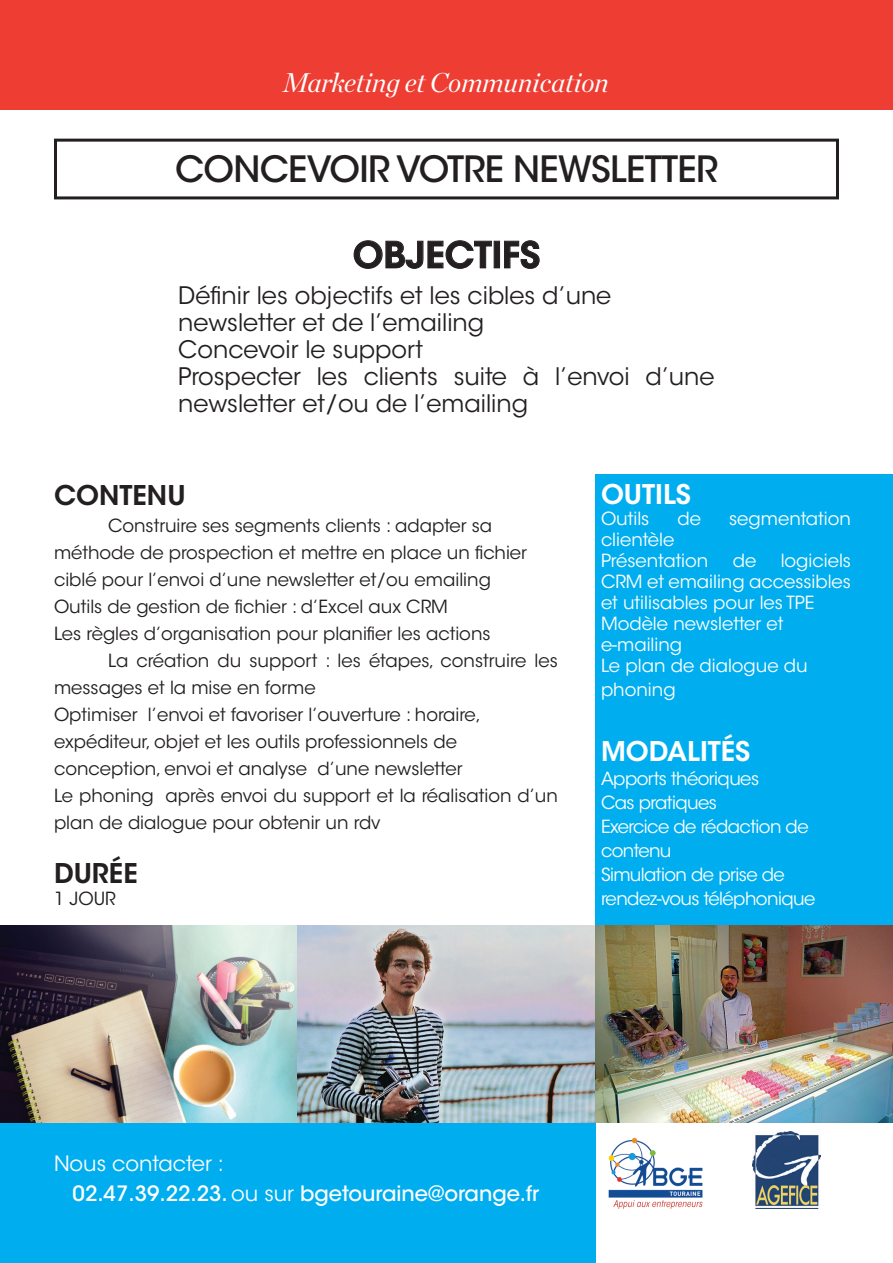
<style>
.page{position:relative;width:893px;height:1263px;background:#fff}
.page>*{position:absolute;margin:0;border:0;box-sizing:border-box;transform-origin:0 0}
.t1{font:500 36px "ITC Avant Garde Std";letter-spacing:-.02em;color:#231f20}
.t2{font:600 36px "ITC Avant Garde Std";color:#231f20}
.t3{font:italic 27px "Chronicle Display";color:#fff}
.t4{font:600 27px "ITC Avant Garde Std";color:#fff}
.t5{font:600 27px "ITC Avant Garde Std";color:#231f20}
.t6{font:24px/27px "ITC Avant Garde Std";color:#231f20}
.t7{font:500 21px/30px "ITC Avant Garde Std";color:#fff}
.t8{font:18px/27px "ITC Avant Garde Std";color:#231f20}
.t9{font:18px/21px "ITC Avant Garde Std";color:#fff}
.t10{font:18px/24px "ITC Avant Garde Std";letter-spacing:-.03em;color:#fff}
.s1{font-weight:400}
</style>
<div class="page">
<svg style="left:353px;top:240px;width:139px;height:29px"></svg>
<div style="left:494px;top:241px;width:6px;height:27px;border:1px solid #231f20"></div>
<svg style="left:504px;top:240px;width:36px;height:29px"></svg>
<div style="left:595px;top:474px;width:298px;height:457px;background:#00aeef"></div>
<div style="left:0;top:0;width:893px;height:109px;background:#ee3e34"></div>
<div style="left:54px;top:139px;width:785px;height:60px;border:3px solid #231f20"></div>
<div style="left:0;top:1123px;width:595px;height:140px;background:#00aeef"></div>
<img style="left:608px;top:1137px;width:95px;height:72px">
<img style="left:753px;top:1132px;width:67px;height:77px">
<img style="left:0;top:925px;width:893px;height:198px">
<h2 class="t3" style="left:283px;top:62px;width:327px">Marketing et Communication</h2>
<h1 class="t1" style="left:175px;top:147px;width:544px">CONCEVOIR VOTRE NEWSLETTER</h1>
<h1 class="t2" style="left:353px;top:232px;width:189px">OBJECTIFS</h1>
<h3 class="t6" style="left:178px;top:282px;width:538px">Définir les objectifs et les cibles d’une newsletter et de l’emailing<br>Concevoir le support<br>Prospecter les clients suite à l’envoi d’une newsletter et/ou de l’emailing</h3>
<h2 class="t5" style="left:54px;top:478px;width:133px">CONTENU</h2>
<p class="t8" style="left:54px;top:512px;width:475px;text-indent:54px">Construire ses segments clients : adapter sa méthode de prospection et mettre en place un fichier ciblé pour l’envoi d’une newsletter et/ou emailing Outils de gestion de fichier : d’Excel aux CRM<br>Les règles d’organisation pour planifier les actions</p>
<p class="t8" style="left:54px;top:647px;width:505px;text-indent:54px">La création du support : les étapes, construire les messages et la mise en forme<br>Optimiser l’envoi et favoriser l’ouverture : horaire, expéditeur, objet et les outils professionnels de conception, envoi et analyse d’une newsletter<br>Le phoning après envoi du support et la réalisation d’un plan de dialogue pour obtenir un rdv</p>
<h2 class="t5" style="left:54px;top:856px;width:85px">DURÉE</h2>
<p class="t8" style="left:54px;top:885px;width:59px">1 jour</p>
<h2 class="t4" style="left:601px;top:477px;width:91px">OUTILS</h2>
<p class="t9" style="left:601px;top:508px;width:50px">Outils</p>
<p class="t9" style="left:677px;top:508px;width:25px">de</p>
<p class="t9" style="left:729px;top:508px;width:123px">segmentation</p>
<p class="t9" style="left:601px;top:529px;width:109px">clientèle<br>Présentation</p>
<p class="t9" style="left:601px;top:550px;width:252px;text-indent:180px">logiciels<br>CRM et emailing accessibles et utilisables pour les TPE<br>Modèle newsletter et e-mailing<br>Le plan de dialogue du</p>
<p class="t9" style="left:601px;top:680px;width:76px">phoning</p>
<h2 class="t4" style="left:601px;top:734px;width:151px">MODALITÉS</h2>
<p class="t10" style="left:601px;top:767px;width:216px">Apports théoriques<br>Cas pratiques<br>Exercice de rédaction de contenu<br>Simulation de prise de rendez-vous téléphonique</p>
<p class="t9" style="left:733px;top:550px;width:25px">de</p>
<p class="t7" style="left:73px;top:1149px;width:468px;text-indent:-19px"><span class="s1">Nous contacter :<br></span>02.47.39.22.23. <span class="s1">ou sur</span> BGETOURAINE@ORANGE.FR</p>
</div>
